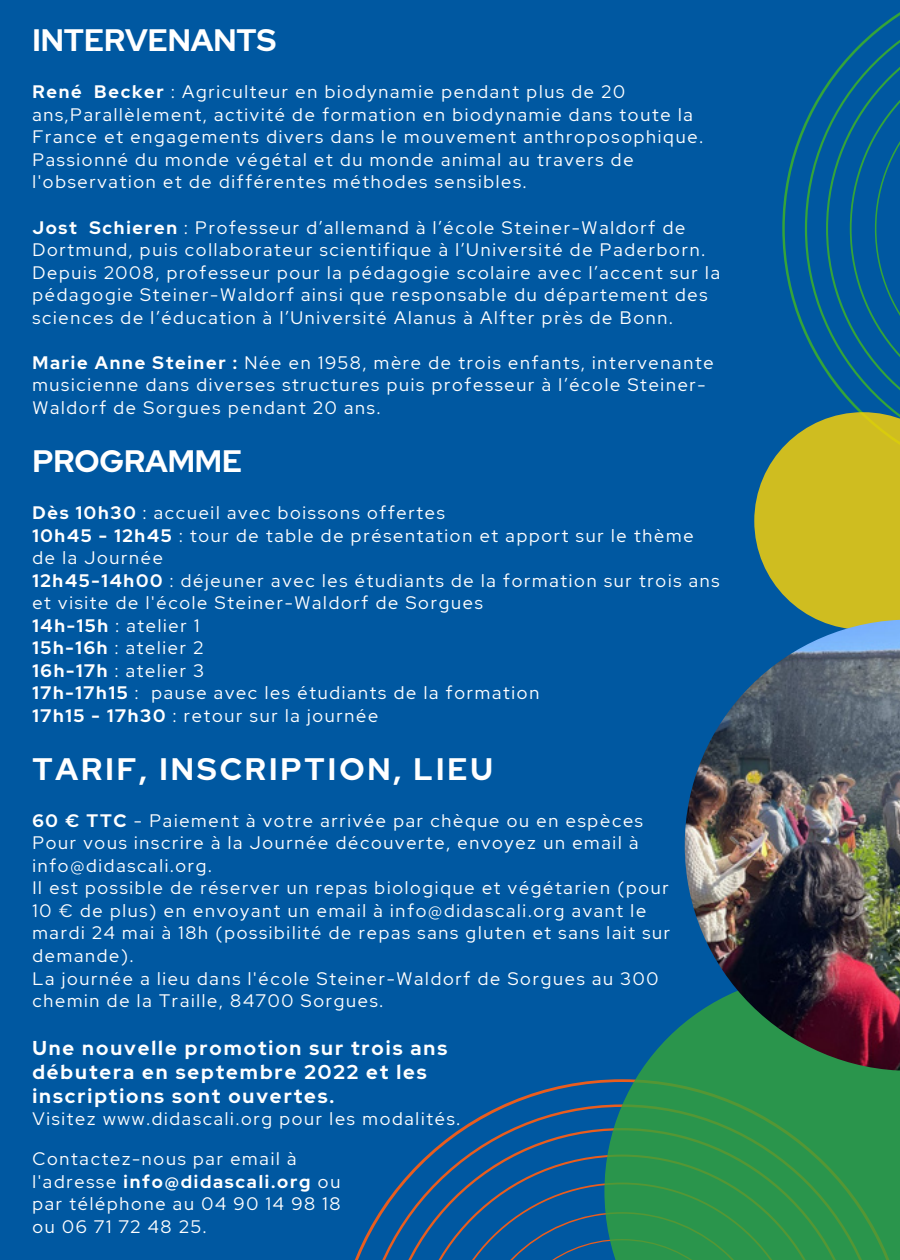
<style>
.page{position:relative;width:900px;height:1260px;background:#0058a1}
.page>*{position:absolute;margin:0;border:0;box-sizing:border-box;transform-origin:0 0}
.t1{font:700 31px "Red Hat Display";letter-spacing:.095em;color:#fff}
.t2{font:700 31px "Red Hat Display";color:#fff}
.t3{font:700 20px/24px "Red Hat Display";letter-spacing:.1em;color:#fff}
.t4{font:18px/22.5px "Red Hat Display";letter-spacing:.1em;color:#fff}
.s1{font-weight:700}
</style>
<div class="page">
<svg style="left:359px;top:1104px;width:245px;height:156px"></svg>
<svg style="left:604px;top:1022px;width:296px;height:238px;background:#2a9050"></svg>
<svg style="left:754px;top:12px;width:146px;height:608px"></svg>
<img style="left:685px;top:620px;width:215px;height:451px">
<p class="t2" style="left:32px;top:19px;width:245px">INTERVENANTS</p>
<p class="t4" style="left:32px;top:81px;width:672px"><span class="s1">René Becker</span> : Agriculteur en biodynamie pendant plus de 20 ans,Parallèlement, activité de formation en biodynamie dans toute la<br>France et engagements divers dans le mouvement anthroposophique.</p>
<p class="t4" style="left:32px;top:148px;width:603px">Passionné du monde végétal et du monde animal au travers de l'observation et de différentes méthodes sensibles.</p>
<p class="t4" style="left:32px;top:216px;width:689px"><span class="s1">Jost Schieren</span> : Professeur d’allemand à l’école Steiner-Waldorf de Dortmund, puis collaborateur scientifique à l’Université de Paderborn.<br>Depuis 2008, professeur pour la pédagogie scolaire avec l’accent sur la pédagogie Steiner-Waldorf ainsi que responsable du département des sciences de l’éducation à l’Université Alanus à Alfter près de Bonn.</p>
<p class="t4" style="left:32px;top:351px;width:683px"><span class="s1">Marie Anne Steiner :</span> Née en 1958, mère de trois enfants, intervenante musicienne dans diverses structures puis professeur à l’école Steiner-<br>Waldorf de Sorgues pendant 20 ans.</p>
<p class="t2" style="left:32px;top:440px;width:211px">PROGRAMME</p>
<p class="t4" style="left:32px;top:501px;width:414px"><span class="s1">Dès 10h30</span> : accueil avec boissons offertes</p>
<p class="t4" style="left:32px;top:524px;width:663px"><span class="s1">10h45 - 12h45</span> : tour de table de présentation et apport sur le thème de la Journée</p>
<p class="t4" style="left:32px;top:569px;width:689px"><span class="s1">12h45-14h00</span> : déjeuner avec les étudiants de la formation sur trois ans et visite de l'école Steiner-Waldorf de Sorgues</p>
<p class="t4" style="left:32px;top:614px;width:168px"><span class="s1">14h-15h</span> : atelier 1</p>
<p class="t4" style="left:32px;top:637px;width:172px"><span class="s1">15h-16h</span> : atelier 2</p>
<p class="t4" style="left:32px;top:659px;width:173px"><span class="s1">16h-17h</span> : atelier 3</p>
<p class="t4" style="left:32px;top:682px;width:508px"><span class="s1">17h-17h15</span> : pause avec les étudiants de la formation</p>
<p class="t4" style="left:32px;top:704px;width:348px"><span class="s1">17h15 - 17h30</span> : retour sur la journée</p>
<p class="t1" style="left:32px;top:749px;width:462px">TARIF, INSCRIPTION, LIEU</p>
<p class="t4" style="left:32px;top:809px;width:612px"><span class="s1">60 € TTC</span> - Paiement à votre arrivée par chèque ou en espèces</p>
<p class="t4" style="left:32px;top:832px;width:607px">Pour vous inscrire à la Journée découverte, envoyez un email à info@didascali.org.</p>
<p class="t4" style="left:32px;top:877px;width:639px">Il est possible de réserver un repas biologique et végétarien (pour 10 € de plus) en envoyant un email à info@didascali.org avant le mardi 24 mai à 18h (possibilité de repas sans gluten et sans lait sur demande).</p>
<p class="t4" style="left:32px;top:967px;width:628px">La journée a lieu dans l'école Steiner-Waldorf de Sorgues au 300 chemin de la Traille, 84700 Sorgues.</p>
<p class="t3" style="left:32px;top:1036px;width:416px">Une nouvelle promotion sur trois ans débutera en septembre 2022 et les inscriptions sont ouvertes.</p>
<p class="t4" style="left:32px;top:1107px;width:429px">Visitez www.didascali.org pour les modalités.</p>
<p class="t4" style="left:32px;top:1148px;width:310px">Contactez-nous par email à l'adresse <span class="s1">info@didascali.org</span> ou par téléphone au 04 90 14 98 18 ou 06 71 72 48 25.</p>
</div>
